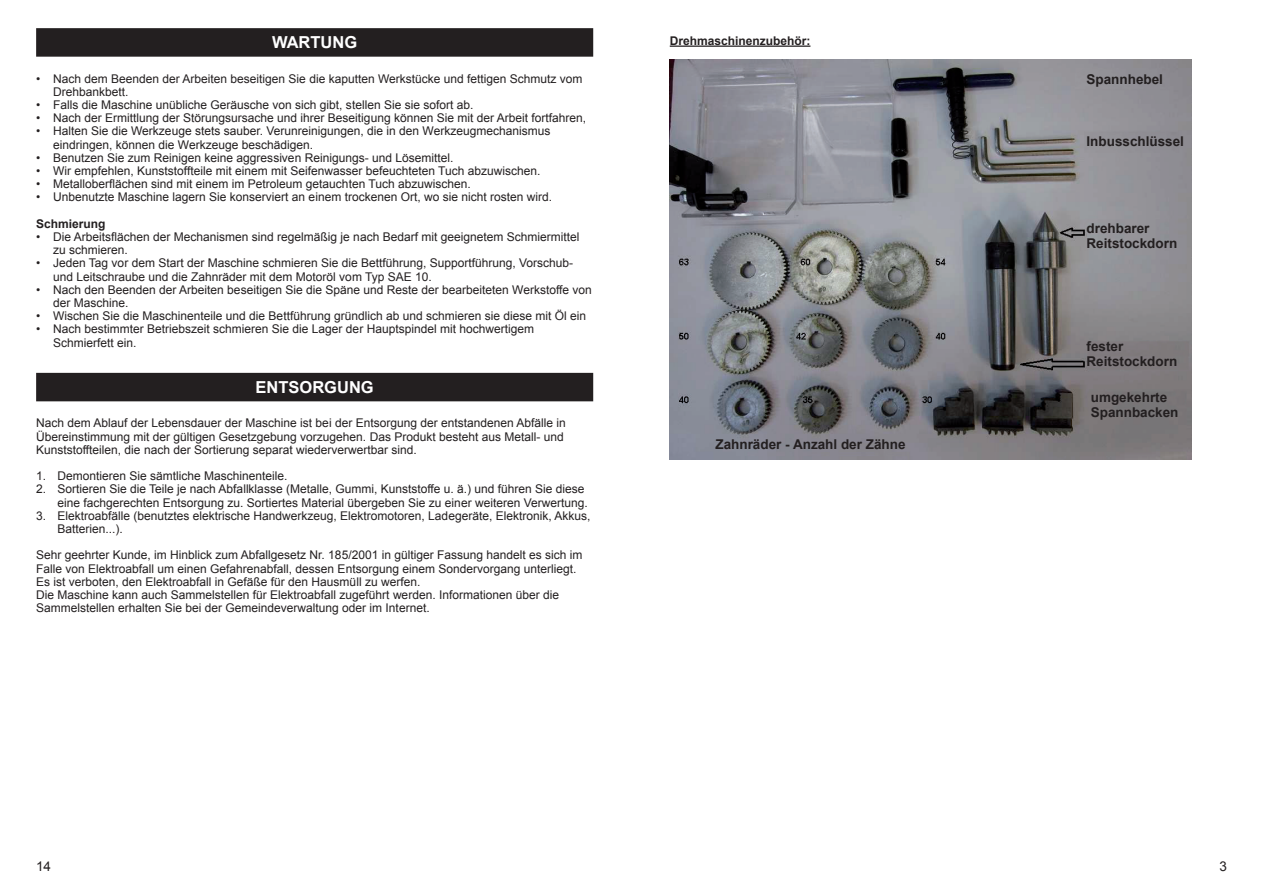
<style>
.page{position:relative;width:1263px;height:893px;background:#fff}
.page>*{position:absolute;margin:0;border:0;box-sizing:border-box;transform-origin:0 0}
.t1{font:700 16.5px "Arial";color:#fff}
.t2{font:700 13.5px/14.9px "Arial";color:#231f20}
.t3{font:13.5px "Arial";color:#231f20}
.t4{font:12px/13.2px "Arial";color:#231f20}
.t5{font:700 12px "Arial";color:#231f20}
</style>
<div class="page">
<hr style="left:670px;top:46px;width:140px;height:1px;background:#231f20">
<img style="left:670px;top:59px;width:522px;height:401px">
<div style="left:36px;top:28px;width:557px;height:29px;background:#231f20"></div>
<div style="left:36px;top:373px;width:557px;height:28px;background:#231f20"></div>
<h1 class="t1" style="left:272px;top:31px;width:87px">WARTUNG</h1>
<p class="t4" style="left:53px;top:72px;width:531px;text-indent:-17px">• Nach dem Beenden der Arbeiten beseitigen Sie die kaputten Werkstücke und fettigen Schmutz vom<br>Drehbankbett.</p>
<p class="t4" style="left:36px;top:98px;width:439px">• Falls die Maschine unübliche Geräusche von sich gibt, stellen Sie sie sofort ab.</p>
<p class="t4" style="left:36px;top:112px;width:551px">• Nach der Ermittlung der Störungsursache und ihrer Beseitigung können Sie mit der Arbeit fortfahren,</p>
<p class="t4" style="left:53px;top:125px;width:499px;text-indent:-17px">• Halten Sie die Werkzeuge stets sauber. Verunreinigungen, die in den Werkzeugmechanismus eindringen, können die Werkzeuge beschädigen.</p>
<p class="t4" style="left:36px;top:151px;width:419px">• Benutzen Sie zum Reinigen keine aggressiven Reinigungs- und Lösemittel.</p>
<p class="t4" style="left:36px;top:164px;width:506px">• Wir empfehlen, Kunststoffteile mit einem mit Seifenwasser befeuchteten Tuch abzuwischen.</p>
<p class="t4" style="left:36px;top:178px;width:436px">• Metalloberflächen sind mit einem im Petroleum getauchten Tuch abzuwischen.</p>
<p class="t4" style="left:36px;top:191px;width:517px">• Unbenutzte Maschine lagern Sie konserviert an einem trockenen Ort, wo sie nicht rosten wird.</p>
<p class="t5" style="left:36px;top:216px;width:71px">Schmierung</p>
<p class="t4" style="left:53px;top:230px;width:528px;text-indent:-17px">• Die Arbeitsflächen der Mechanismen sind regelmäßig je nach Bedarf mit geeignetem Schmiermittel zu schmieren.</p>
<p class="t4" style="left:53px;top:257px;width:522px;text-indent:-17px">• Jeden Tag vor dem Start der Maschine schmieren Sie die Bettführung, Supportführung, Vorschub&shy;und Leitschraube und die Zahnräder mit dem Motoröl vom Typ SAE 10.</p>
<p class="t4" style="left:53px;top:283px;width:540px;text-indent:-17px">• Nach den Beenden der Arbeiten beseitigen Sie die Späne und Reste der bearbeiteten Werkstoffe von der Maschine.</p>
<p class="t4" style="left:36px;top:310px;width:551px">• Wischen Sie die Maschinenteile und die Bettführung gründlich ab und schmieren sie diese mit Öl ein</p>
<p class="t4" style="left:53px;top:323px;width:482px;text-indent:-17px">• Nach bestimmter Betriebszeit schmieren Sie die Lager der Hauptspindel mit hochwertigem<br>Schmierfett ein.</p>
<h1 class="t1" style="left:256px;top:376px;width:120px">ENTSORGUNG</h1>
<p class="t4" style="left:36px;top:417px;width:531px">Nach dem Ablauf der Lebensdauer der Maschine ist bei der Entsorgung der entstandenen Abfälle in<br>Übereinstimmung mit der gültigen Gesetzgebung vorzugehen. Das Produkt besteht aus Metall- und<br>Kunststoffteilen, die nach der Sortierung separat wiederverwertbar sind.</p>
<p class="t4" style="left:36px;top:469px;width:253px">1. Demontieren Sie sämtliche Maschinenteile.</p>
<p class="t4" style="left:36px;top:483px;width:553px;text-align:right">2. Sortieren Sie die Teile je nach Abfallklasse (Metalle, Gummi, Kunststoffe u. ä.) und führen Sie diese eine fachgerechten Entsorgung zu. Sortiertes Material übergeben Sie zu einer weiteren Verwertung.</p>
<p class="t4" style="left:57px;top:509px;width:534px;text-indent:-21px">3. Elektroabfälle (benutztes elektrische Handwerkzeug, Elektromotoren, Ladegeräte, Elektronik, Akkus,<br>Batterien...).</p>
<p class="t4" style="left:36px;top:549px;width:548px">Sehr geehrter Kunde, im Hinblick zum Abfallgesetz Nr. 185/2001 in gültiger Fassung handelt es sich im Falle von Elektroabfall um einen Gefahrenabfall, dessen Entsorgung einem Sondervorgang unterliegt.<br>Es ist verboten, den Elektroabfall in Gefäße für den Hausmüll zu werfen.<br>Die Maschine kann auch Sammelstellen für Elektroabfall zugeführt werden. Informationen über die Sammelstellen erhalten Sie bei der Gemeindeverwaltung oder im Internet.</p>
<p class="t5" style="left:670px;top:33px;width:142px">Drehmaschinenzubehör:</p>
<p class="t2" style="left:715px;top:438px;width:192px">Zahnräder - Anzahl der Zähne</p>
<p class="t3" style="left:36px;top:857px;width:17px">14</p>
<p class="t2" style="left:1086px;top:72px;width:78px">Spannhebel</p>
<p class="t2" style="left:1086px;top:134px;width:99px">Inbusschlüssel</p>
<p class="t2" style="left:1086px;top:221px;width:92px">drehbarer<br>Reitstockdorn</p>
<p class="t2" style="left:1086px;top:339px;width:92px">fester<br>Reitstockdorn</p>
<p class="t2" style="left:1091px;top:390px;width:89px">umgekehrte<br>Spannbacken</p>
<p class="t3" style="left:1219px;top:857px;width:9px">3</p>
</div>
